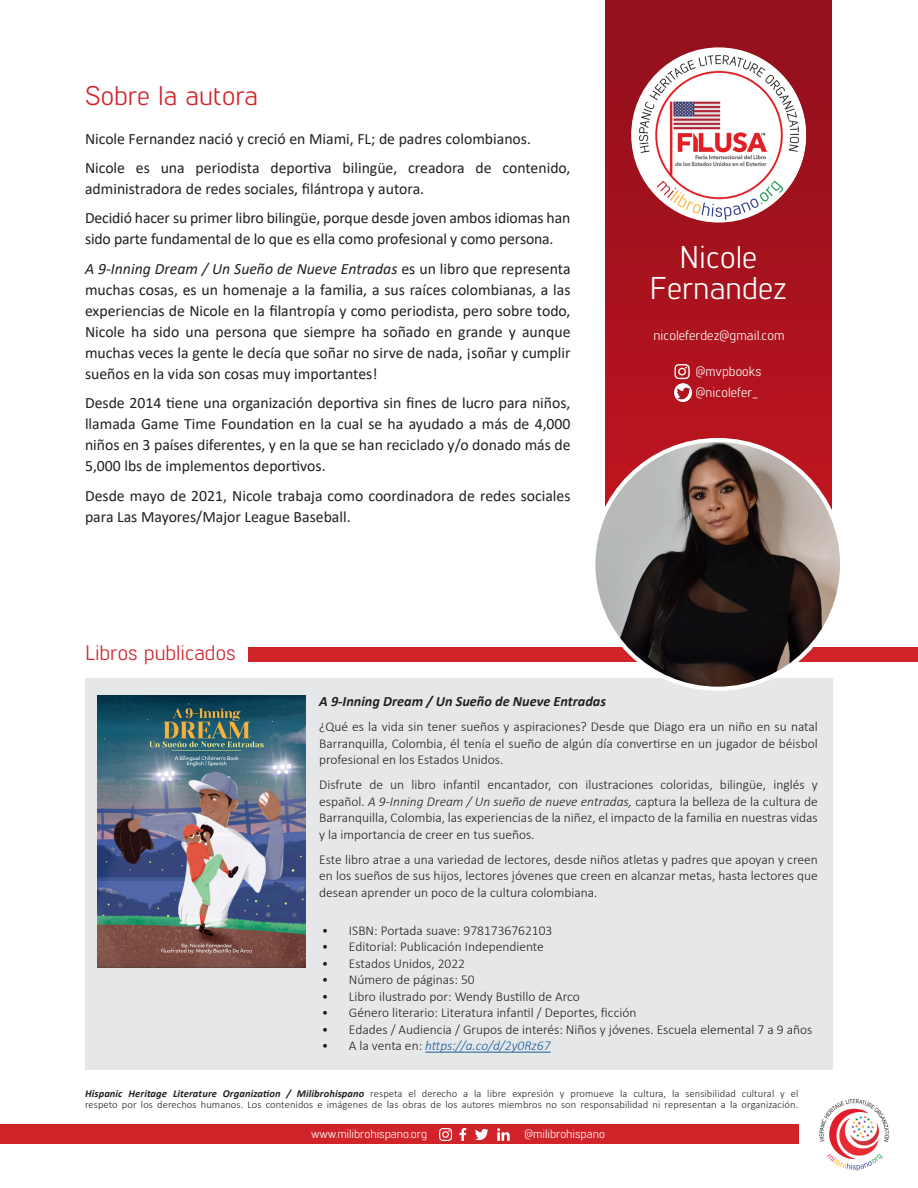
<style>
.page{position:relative;width:918px;height:1188px;background:#fff}
.page>*{position:absolute;margin:0;border:0;box-sizing:border-box;transform-origin:0 0}
.t1{font:31.5px "Lintel";color:#fff}
.t2{font:27px "Lintel";color:#d1232a}
.t3{font:21px "Lintel";color:#d1232a}
.t4{font:15.75px/21px "Calibri";color:#231f20}
.t5{font:italic 700 14.25px "Calibri";color:#231f20}
.t6{font:300 13.5px/16.5px "Calibri";color:#231f20;text-align:justify}
.t7{font:13.5px "Lintel";color:#fff}
.t8{font:italic 300 13.5px "Calibri";color:#175d9e}
.t9{font:12px "Lintel";color:#fff}
.t10{font:300 10.5px/10.5px "Calibri";letter-spacing:.01em;color:#231f20}
.s1{font-style:italic}
.s2{font-style:normal;color:#231f20}
.s3{font-weight:700;font-style:italic}
</style>
<div class="page">
<div style="left:0;top:1124px;width:798px;height:20px;background:#d1232a"></div>
<img style="left:818px;top:1098px;width:73px;height:73px;border-radius:37px">
<svg style="left:439px;top:1128px;width:13px;height:13px"></svg>
<svg style="left:475px;top:1129px;width:14px;height:11px"></svg>
<svg style="left:459px;top:1128px;width:7px;height:13px"></svg>
<svg style="left:497px;top:1128px;width:13px;height:13px"></svg>
<div style="left:248px;top:648px;width:670px;height:14px;background:#d1232a"></div>
<div style="left:85px;top:678px;width:748px;height:391px;background:#e6e7e9"></div>
<hr style="left:425px;top:1052px;width:126px;height:1px;background:#175d9e">
<img style="left:97px;top:696px;width:209px;height:272px">
<svg style="left:605px;top:0;width:227px;height:510px;background:#a7141f"></svg>
<img style="left:631px;top:47px;width:175px;height:176px;border-radius:88px">
<img style="left:593px;top:440px;width:249px;height:249px;border-radius:124px">
<svg style="left:674px;top:364px;width:16px;height:15px"></svg>
<img style="left:672px;top:382px;width:22px;height:21px">
<p class="t2" style="left:85px;top:77px;width:175px">Sobre la autora</p>
<p class="t4" style="left:85px;top:128px;width:448px">Nicole Fernandez nació y creció en Miami, FL; de padres colombianos.</p>
<p class="t4" style="left:85px;top:157px;width:487px">Nicole es una periodista deportiva bilingüe, creadora de contenido, administradora de redes sociales, filántropa y autora.</p>
<p class="t4" style="left:85px;top:207px;width:487px">Decidió hacer su primer libro bilingüe, porque desde joven ambos idiomas han sido parte fundamental de lo que es ella como profesional y como persona.</p>
<p class="t4" style="left:85px;top:258px;width:487px;text-align:justify"><span class="s1">A 9-Inning Dream / Un Sueño de Nueve Entradas</span> es un libro que representa muchas cosas, es un homenaje a la familia, a sus raíces colombianas, a las experiencias de Nicole en la filantropía y como periodista, pero sobre todo, Nicole ha sido una persona que siempre ha soñado en grande y aunque muchas veces la gente le decía que soñar no sirve de nada, ¡soñar y cumplir sueños en la vida son cosas muy importantes!</p>
<p class="t4" style="left:85px;top:392px;width:487px;text-align:justify">Desde 2014 tiene una organización deportiva sin fines de lucro para niños, llamada Game Time Foundation en la cual se ha ayudado a más de 4,000 niños en 3 países diferentes, y en la que se han reciclado y/o donado más de 5,000 lbs de implementos deportivos.</p>
<p class="t4" style="left:85px;top:485px;width:487px">Desde mayo de 2021, Nicole trabaja como coordinadora de redes sociales para Las Mayores/Major League Baseball.</p>
<p class="t3" style="left:85px;top:638px;width:152px">Libros publicados</p>
<p class="t1" style="left:679px;top:235px;width:79px">Nicole</p>
<p class="t1" style="left:650px;top:267px;width:139px">Fernandez</p>
<p class="t7" style="left:653px;top:326px;width:133px">nicoleferdez@gmail.com</p>
<p class="t7" style="left:696px;top:362px;width:67px">@mvpbooks</p>
<p class="t7" style="left:696px;top:383px;width:64px">@nicolefer_</p>
<p class="t5" style="left:319px;top:692px;width:288px">A 9-Inning Dream / Un Sueño de Nueve Entradas</p>
<p class="t6" style="left:319px;top:718px;width:500px">¿Qué es la vida sin tener sueños y aspiraciones? Desde que Diago era un niño en su natal Barranquilla, Colombia, él tenía el sueño de algún día convertirse en un jugador de béisbol profesional en los Estados Unidos.</p>
<p class="t6" style="left:319px;top:776px;width:500px">Disfrute de un libro infantil encantador, con ilustraciones coloridas, bilingüe, inglés y español. <span class="s1">A 9-Inning Dream / Un sueño de nueve entradas,</span> captura la belleza de la cultura de Barranquilla, Colombia, las experiencias de la niñez, el impacto de la familia en nuestras vidas y la importancia de creer en tus sueños.</p>
<p class="t6" style="left:319px;top:851px;width:500px">Este libro atrae a una variedad de lectores, desde niños atletas y padres que apoyan y creen en los sueños de sus hijos, lectores jóvenes que creen en alcanzar metas, hasta lectores que desean aprender un poco de la cultura colombiana.</p>
<p class="t6" style="left:322px;top:922px;width:232px">• ISBN: Portada suave: 9781736762103</p>
<p class="t6" style="left:322px;top:939px;width:224px">• Editorial: Publicación Independiente</p>
<p class="t6" style="left:322px;top:955px;width:145px">• Estados Unidos, 2022</p>
<p class="t6" style="left:322px;top:972px;width:154px">• Número de páginas: 50</p>
<p class="t6" style="left:322px;top:988px;width:259px">• Libro ilustrado por: Wendy Bustillo de Arco</p>
<p class="t6" style="left:322px;top:1005px;width:316px">• Género literario: Literatura infantil / Deportes, ficción</p>
<p class="t6" style="left:322px;top:1021px;width:492px">• Edades / Audiencia / Grupos de interés: Niños y jóvenes. Escuela elemental 7 a 9 años</p>
<p class="t8" style="left:322px;top:1038px;width:230px"><span class="s2">• A la venta en:</span> https://a.co/d/2y0Rz67</p>
<p class="t10" style="left:85px;top:1088px;width:715px"><span class="s3">Hispanic Heritage Literature Organization / Milibrohispano</span> respeta el derecho a la libre expresión y promueve la cultura, la sensibilidad cultural y el respeto por los derechos humanos. Los contenidos e imágenes de las obras de los autores miembros no son responsabilidad ni representan a la organización.</p>
<p class="t9" style="left:311px;top:1126px;width:118px">www.milibrohispano.org</p>
<p class="t9" style="left:524px;top:1126px;width:82px">@milibrohispano</p>
</div>
